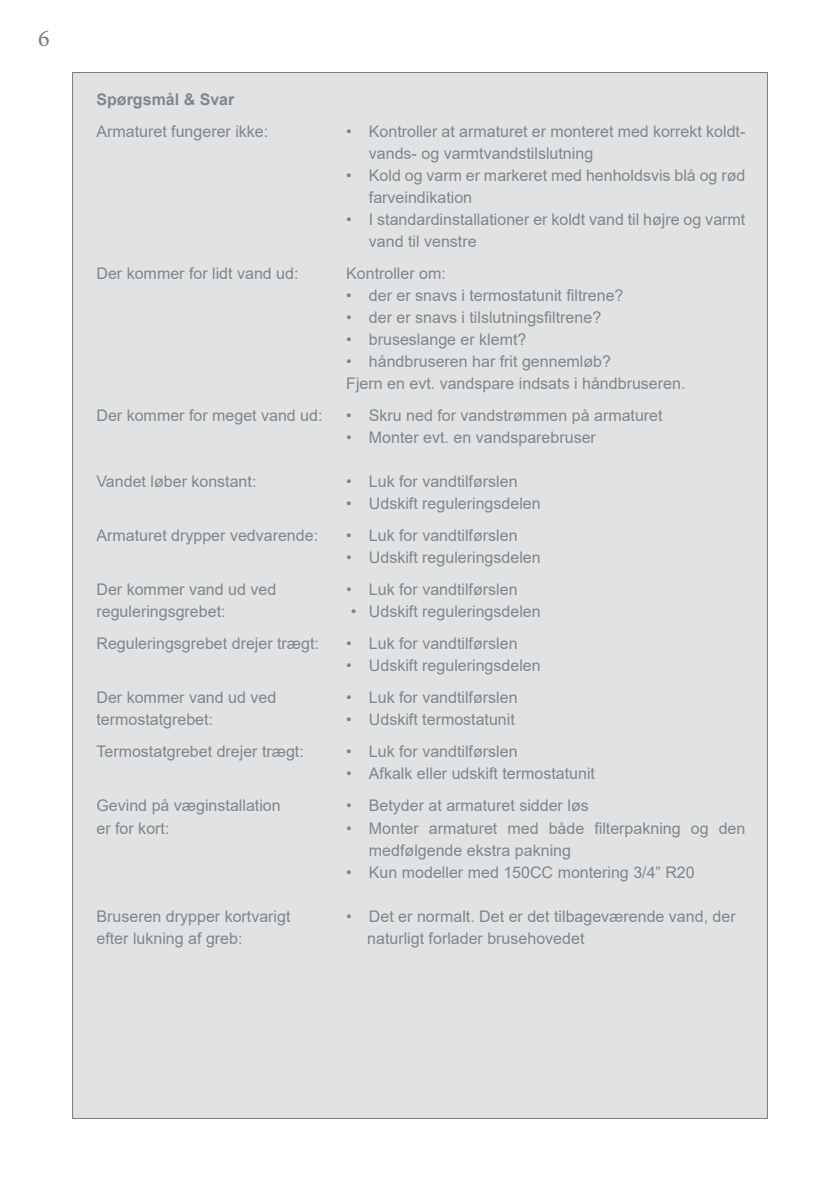
<style>
.page{position:relative;width:840px;height:1191px;background:#fff}
.page>*{position:absolute;margin:0;border:0;box-sizing:border-box;transform-origin:0 0}
.t1{font:24px "Minion Pro";color:#7a7c7f}
.t2{font:16px/22px "Arial";color:#81878a}
.t3{font:700 16px "Arial";color:#81878a}
</style>
<div class="page">
<div style="left:72px;top:72px;width:695px;height:1047px;background:#e1e2e4;border:1px solid #7a7c7f"></div>
<h1 class="t1" style="left:38px;top:22px;width:13px">6</h1>
<p class="t3" style="left:96px;top:88px;width:139px">Spørgsmål &amp; Svar</p>
<p class="t2" style="left:96px;top:120px;width:173px">Armaturet fungerer ikke:</p>
<p class="t2" style="left:369px;top:120px;width:378px;text-indent:-23px">• Kontroller at armaturet er monteret med korrekt koldt&shy;vands- og varmtvandstilslutning</p>
<p class="t2" style="left:369px;top:164px;width:378px;text-indent:-23px">• Kold og varm er markeret med henholdsvis blå og rød farveindikation</p>
<p class="t2" style="left:369px;top:208px;width:378px;text-indent:-23px">• I standardinstallationer er koldt vand til højre og varmt vand til venstre</p>
<p class="t2" style="left:96px;top:262px;width:203px">Der kommer for lidt vand ud:</p>
<p class="t2" style="left:346px;top:262px;width:101px">Kontroller om:</p>
<p class="t2" style="left:346px;top:284px;width:278px">• der er snavs i termostatunit filtrene?</p>
<p class="t2" style="left:346px;top:306px;width:256px">• der er snavs i tilslutningsfiltrene?</p>
<p class="t2" style="left:346px;top:328px;width:182px">• bruseslange er klemt?</p>
<p class="t2" style="left:346px;top:350px;width:340px">• håndbruseren har frit gennemløb?<br>Fjern en evt. vandspare indsats i håndbruseren.</p>
<p class="t2" style="left:96px;top:404px;width:227px">Der kommer for meget vand ud:</p>
<p class="t2" style="left:346px;top:404px;width:318px">• Skru ned for vandstrømmen på armaturet</p>
<p class="t2" style="left:346px;top:426px;width:251px">• Monter evt. en vandsparebruser</p>
<p class="t2" style="left:96px;top:470px;width:161px">Vandet løber konstant:</p>
<p class="t2" style="left:346px;top:470px;width:173px">• Luk for vandtilførslen</p>
<p class="t2" style="left:346px;top:492px;width:196px">• Udskift reguleringsdelen</p>
<p class="t2" style="left:96px;top:524px;width:223px">Armaturet drypper vedvarende:</p>
<p class="t2" style="left:346px;top:524px;width:173px">• Luk for vandtilførslen</p>
<p class="t2" style="left:346px;top:546px;width:196px">• Udskift reguleringsdelen</p>
<p class="t2" style="left:96px;top:578px;width:181px">Der kommer vand ud ved</p>
<p class="t2" style="left:346px;top:578px;width:173px">• Luk for vandtilførslen</p>
<p class="t2" style="left:96px;top:600px;width:130px">reguleringsgrebet:</p>
<p class="t2" style="left:350px;top:600px;width:191px">• Udskift reguleringsdelen</p>
<p class="t2" style="left:96px;top:632px;width:224px">Reguleringsgrebet drejer trægt:</p>
<p class="t2" style="left:346px;top:632px;width:173px">• Luk for vandtilførslen</p>
<p class="t2" style="left:346px;top:654px;width:196px">• Udskift reguleringsdelen</p>
<p class="t2" style="left:96px;top:686px;width:181px">Der kommer vand ud ved</p>
<p class="t2" style="left:346px;top:686px;width:173px">• Luk for vandtilførslen</p>
<p class="t2" style="left:96px;top:708px;width:118px">termostatgrebet:</p>
<p class="t2" style="left:346px;top:708px;width:170px">• Udskift termostatunit</p>
<p class="t2" style="left:96px;top:740px;width:209px">Termostatgrebet drejer trægt:</p>
<p class="t2" style="left:346px;top:740px;width:173px">• Luk for vandtilførslen</p>
<p class="t2" style="left:346px;top:762px;width:250px">• Afkalk eller udskift termostatunit</p>
<p class="t2" style="left:96px;top:794px;width:186px">Gevind på væginstallation</p>
<p class="t2" style="left:346px;top:794px;width:244px">• Betyder at armaturet sidder løs</p>
<p class="t2" style="left:96px;top:816px;width:74px">er for kort:</p>
<p class="t2" style="left:369px;top:816px;width:378px;text-indent:-23px">• Monter armaturet med både filterpakning og den medfølgende ekstra pakning</p>
<p class="t2" style="left:346px;top:860px;width:350px">• Kun modeller med 150CC montering 3/4” R20</p>
<p class="t2" style="left:96px;top:904px;width:195px">Bruseren drypper kortvarigt</p>
<p class="t2" style="left:346px;top:904px;width:391px">• Det er normalt. Det er det tilbageværende vand, der</p>
<p class="t2" style="left:96px;top:926px;width:147px">efter lukning af greb:</p>
<p class="t2" style="left:367px;top:926px;width:218px">naturligt forlader brusehovedet</p>
</div>
